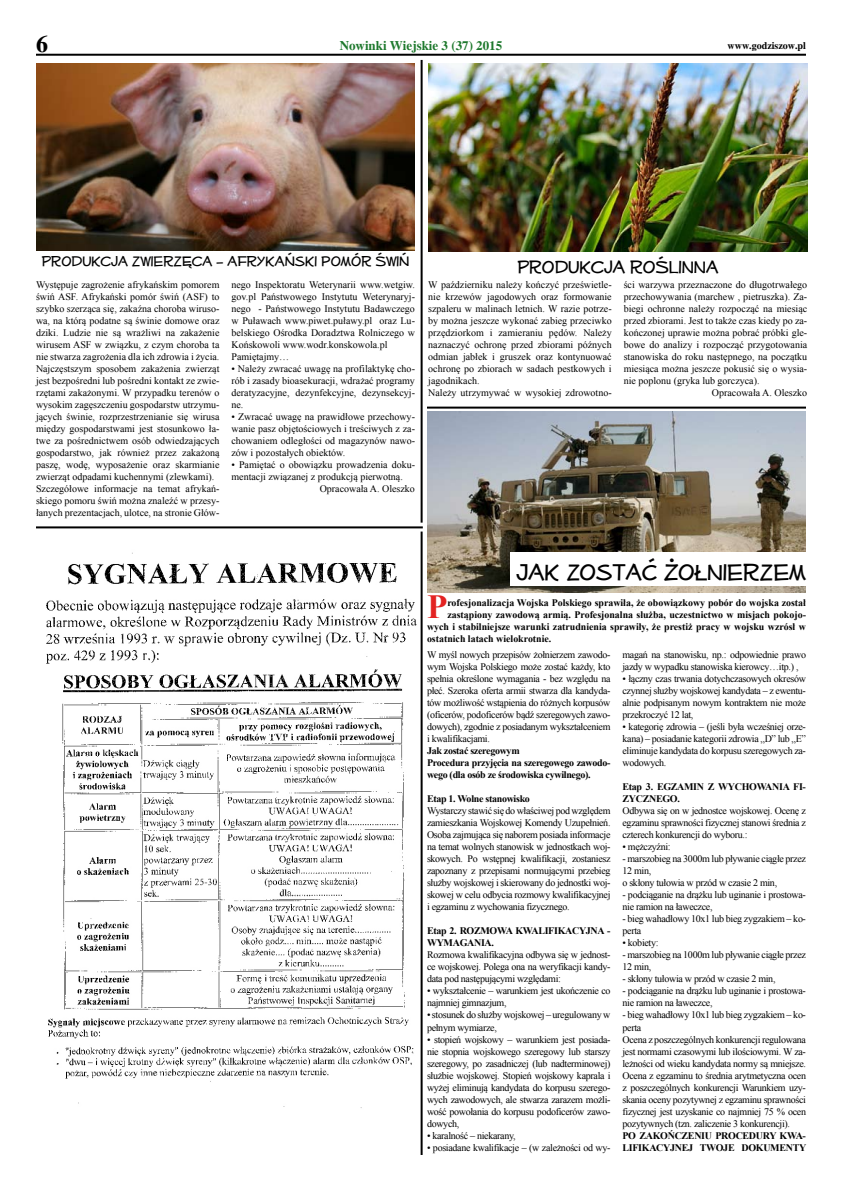
<style>
.page{position:relative;width:842px;height:1191px;background:#fff}
.page>*{position:absolute;margin:0;border:0;box-sizing:border-box;transform-origin:0 0}
.t1{font:700 33.7px "Times New Roman";color:#e32322}
.t2{font:26px "Mufferaw Rg";color:#000}
.t3{font:20px "Mufferaw Rg";color:#000}
.t4{font:16px "Mufferaw Rg";color:#000}
.t5{font:700 13px "Times";color:#1d782c}
.t6{font:10px/12px "Times New Roman";color:#000;text-align:justify}
.t7{font:10px/12px "Times New Roman";letter-spacing:-.03em;color:#000}
.t8{font:700 10px "Times New Roman";color:#000}
.t9{font:700 10px/12px "Times New Roman";letter-spacing:-.03em;color:#000}
.t10{font:700 10px "Times";color:#000}
</style>
<div class="page">
<hr style="left:36px;top:54px;width:770px;height:2px;background:#000">
<img style="left:36px;top:63px;width:379px;height:187px">
<hr style="left:421px;top:60px;width:2px;height:462px;background:#000">
<hr style="left:36px;top:526px;width:387px;height:2px;background:#000">
<img style="left:428px;top:63px;width:379px;height:188px">
<hr style="left:427px;top:406px;width:379px;height:2px;background:#000">
<img style="left:46px;top:552px;width:371px;height:556px">
<hr style="left:421px;top:531px;width:2px;height:624px;background:#000">
<img style="left:427px;top:411px;width:379px;height:181px">
<div style="left:510px;top:552px;width:296px;height:34px;background:#fff"></div>
<h3 class="t5" style="left:340px;top:37px;width:164px">Nowinki Wiejskie 3 (37) 2015</h3>
<p class="t10" style="left:728px;top:39px;width:80px">www.godziszow.pl</p>
<h3 class="t4" style="left:41px;top:252px;width:369px">PRODUKCJA ZWIERZĘCA – AFRYKAŃSKI POMÓR ŚWIŃ</h3>
<p class="t6" style="left:36px;top:279px;width:185px;text-align:left">Występuje zagrożenie afrykańskim pomorem świń ASF. Afrykański pomór świń (ASF) to szybko szerząca się, zakaźna choroba wiruso&shy;wa, na którą podatne są świnie domowe oraz dziki. Ludzie nie są wrażliwi na zakażenie wirusem ASF w związku, z czym choroba ta nie stwarza zagrożenia dla ich zdrowia i życia.<br>Najczęstszym sposobem zakażenia zwierząt jest bezpośredni lub pośredni kontakt ze zwie&shy;rzętami zakażonymi. W przypadku terenów o wysokim zagęszczeniu gospodarstw utrzymu&shy;jących świnie, rozprzestrzenianie się wirusa między gospodarstwami jest stosunkowo ła&shy;twe za pośrednictwem osób odwiedzających gospodarstwo, jak również przez zakażoną paszę, wodę, wyposażenie oraz skarmianie zwierząt odpadami kuchennymi (zlewkami).<br>Szczegółowe informacje na temat afrykań&shy;skiego pomoru świń można znaleźć w przesy&shy;łanych prezentacjach, ulotce, na stronie Głów-</p>
<p class="t6" style="left:231px;top:279px;width:185px;text-align:left">nego Inspektoratu Weterynarii www.wetgiw. gov.pl Państwowego Instytutu Weterynaryj&shy;nego - Państwowego Instytutu Badawczego w Puławach www.piwet.puławy.pl oraz Lu&shy;belskiego Ośrodka Doradztwa Rolniczego w Końskowoli www.wodr.konskowola.pl Pamiętajmy…</p>
<p class="t6" style="left:231px;top:363px;width:185px">• Należy zwracać uwagę na profilaktykę cho&shy;rób i zasady bioasekuracji, wdrażać programy deratyzacyjne, dezynfekcyjne, dezynsekcyj&shy;ne.</p>
<p class="t6" style="left:231px;top:411px;width:185px">• Zwracać uwagę na prawidłowe przechowy&shy;wanie pasz objętościowych i treściwych z za&shy;chowaniem odległości od magazynów nawo&shy;zów i pozostałych obiektów.</p>
<p class="t6" style="left:231px;top:459px;width:185px">• Pamiętać o obowiązku prowadzenia doku-</p>
<p class="t6" style="left:231px;top:471px;width:173px">mentacji związanej z produkcją pierwotną.</p>
<p class="t6" style="left:320px;top:483px;width:97px">Opracowała A. Oleszko</p>
<h3 class="t3" style="left:517px;top:255px;width:203px">PRODUKCJA ROŚLINNA</h3>
<p class="t6" style="left:428px;top:279px;width:185px;text-align:left">W październiku należy kończyć prześwietle&shy;nie krzewów jagodowych oraz formowanie szpaleru w malinach letnich. W razie potrze&shy;by można jeszcze wykonać zabieg przeciwko przędziorkom i zamieraniu pędów. Należy naznaczyć ochronę przed zbiorami późnych odmian jabłek i gruszek oraz kontynuować ochronę po zbiorach w sadach pestkowych i jagodnikach.<br>Należy utrzymywać w wysokiej zdrowotno-</p>
<p class="t6" style="left:624px;top:279px;width:185px">ści warzywa przeznaczone do długotrwałego</p>
<p class="t6" style="left:624px;top:291px;width:185px">przechowywania (marchew , pietruszka). Za-</p>
<p class="t6" style="left:624px;top:303px;width:185px">biegi ochronne należy rozpocząć na miesiąc</p>
<p class="t6" style="left:624px;top:315px;width:185px">przed zbiorami. Jest to także czas kiedy po za-</p>
<p class="t6" style="left:624px;top:327px;width:185px">kończonej uprawie można pobrać próbki gle-</p>
<p class="t6" style="left:624px;top:339px;width:185px">bowe do analizy i rozpocząć przygotowania</p>
<p class="t6" style="left:624px;top:351px;width:185px">stanowiska do roku następnego, na początku</p>
<p class="t6" style="left:624px;top:363px;width:185px">miesiąca można jeszcze pokusić się o wysia-</p>
<p class="t6" style="left:624px;top:375px;width:137px">nie poplonu (gryka lub gorczyca).</p>
<p class="t6" style="left:712px;top:387px;width:97px">Opracowała A. Oleszko</p>
<h2 class="t2" style="left:517px;top:557px;width:291px">JAK ZOSTAĆ ŻOŁNIERZEM</h2>
<h1 class="t1" style="left:427px;top:583px;width:22px">P</h1>
<p class="t8" style="left:447px;top:596px;width:360px">rofesjonalizacja Wojska Polskiego sprawiła, że obowiązkowy pobór do wojska został</p>
<p class="t8" style="left:447px;top:608px;width:360px">zastąpiony zawodową armią. Profesjonalna służba, uczestnictwo w misjach pokojo-</p>
<p class="t8" style="left:427px;top:620px;width:380px">wych i stabilniejsze warunki zatrudnienia sprawiły, że prestiż pracy w wojsku wzrósł w</p>
<p class="t8" style="left:427px;top:632px;width:126px">ostatnich latach wielokrotnie.</p>
<p class="t6" style="left:427px;top:649px;width:185px">W myśl nowych przepisów żołnierzem zawodo&shy;wym Wojska Polskiego może zostać każdy, kto spełnia określone wymagania - bez względu na płeć. Szeroka oferta armii stwarza dla kandyda&shy;tów możliwość wstąpienia do różnych korpusów (oficerów, podoficerów bądź szeregowych zawo&shy;dowych), zgodnie z posiadanym wykształceniem i kwalifikacjami.</p>
<p class="t9" style="left:427px;top:745px;width:185px">Jak zostać szeregowym<br>Procedura przyjęcia na szeregowego zawodo&shy;wego (dla osób ze środowiska cywilnego).</p>
<p class="t9" style="left:427px;top:793px;width:104px">Etap 1. Wolne stanowisko</p>
<p class="t6" style="left:427px;top:805px;width:185px">Wystarczy stawić się do właściwej pod względem zamieszkania Wojskowej Komendy Uzupełnień.<br>Osoba zajmująca się naborem posiada informacje na temat wolnych stanowisk w jednostkach woj&shy;skowych. Po wstępnej kwalifikacji, zostaniesz zapoznany z przepisami normującymi przebieg służby wojskowej i skierowany do jednostki woj&shy;skowej w celu odbycia rozmowy kwalifikacyjnej i egzaminu z wychowania fizycznego.</p>
<p class="t9" style="left:427px;top:925px;width:185px">Etap 2. ROZMOWA KWALIFIKACYJNA -<br>WYMAGANIA.</p>
<p class="t6" style="left:427px;top:949px;width:185px">Rozmowa kwalifikacyjna odbywa się w jednost&shy;ce wojskowej. Polega ona na weryfikacji kandy&shy;data pod następującymi względami:</p>
<p class="t7" style="left:427px;top:985px;width:185px">• wykształcenie – warunkiem jest ukończenie co najmniej gimnazjum,</p>
<p class="t7" style="left:427px;top:1009px;width:185px">• stosunek do służby wojskowej – uregulowany w pełnym wymiarze,</p>
<p class="t6" style="left:427px;top:1033px;width:185px">• stopień wojskowy – warunkiem jest posiada&shy;nie stopnia wojskowego szeregowy lub starszy szeregowy, po zasadniczej (lub nadterminowej) służbie wojskowej. Stopień wojskowy kaprala i wyżej eliminują kandydata do korpusu szerego&shy;wych zawodowych, ale stwarza zarazem możli&shy;wość powołania do korpusu podoficerów zawo&shy;dowych,</p>
<p class="t7" style="left:427px;top:1129px;width:90px">• karalność – niekarany,</p>
<p class="t7" style="left:427px;top:1141px;width:185px">• posiadane kwalifikacje – (w zależności od wy-</p>
<p class="t7" style="left:622px;top:649px;width:185px">magań na stanowisku, np.: odpowiednie prawo jazdy w wypadku stanowiska kierowcy…itp.) ,</p>
<p class="t6" style="left:622px;top:673px;width:185px">• łączny czas trwania dotychczasowych okresów czynnej służby wojskowej kandydata – z ewentu&shy;alnie podpisanym nowym kontraktem nie może przekroczyć 12 lat,</p>
<p class="t6" style="left:622px;top:721px;width:185px">• kategorię zdrowia – (jeśli była wcześniej orze&shy;kana) – posiadanie kategorii zdrowia „D” lub „E” eliminuje kandydata do korpusu szeregowych za&shy;wodowych.</p>
<p class="t9" style="left:622px;top:781px;width:185px">Etap 3. EGZAMIN Z WYCHOWANIA FI-<br>ZYCZNEGO.</p>
<p class="t6" style="left:622px;top:805px;width:185px">Odbywa się on w jednostce wojskowej. Ocenę z egzaminu sprawności fizycznej stanowi średnia z czterech konkurencji do wyboru.:</p>
<p class="t7" style="left:622px;top:841px;width:50px">• mężczyźni:</p>
<p class="t7" style="left:622px;top:853px;width:185px">- marszobieg na 3000m lub pływanie ciągłe przez<br>12 min,<br>o skłony tułowia w przód w czasie 2 min,</p>
<p class="t7" style="left:622px;top:889px;width:185px">- podciąganie na drążku lub uginanie i prostowa&shy;nie ramion na ławeczce,</p>
<p class="t7" style="left:622px;top:913px;width:185px">- bieg wahadłowy 10x1 lub bieg zygzakiem – ko&shy;perta</p>
<p class="t7" style="left:622px;top:937px;width:38px">• kobiety:</p>
<p class="t7" style="left:622px;top:949px;width:185px">- marszobieg na 1000m lub pływanie ciągłe przez<br>12 min,</p>
<p class="t7" style="left:622px;top:973px;width:155px">- skłony tułowia w przód w czasie 2 min,</p>
<p class="t7" style="left:622px;top:985px;width:185px">- podciąganie na drążku lub uginanie i prostowa&shy;nie ramion na ławeczce,</p>
<p class="t7" style="left:622px;top:1009px;width:185px">- bieg wahadłowy 10x1 lub bieg zygzakiem – ko&shy;perta<br>Ocena z poszczególnych konkurencji regulowana jest normami czasowymi lub ilościowymi. W za&shy;leżności od wieku kandydata normy są mniejsze.<br>Ocena z egzaminu to średnia arytmetyczna ocen z poszczególnych konkurencji Warunkiem uzy&shy;skania oceny pozytywnej z egzaminu sprawności fizycznej jest uzyskanie co najmniej 75 % ocen pozytywnych (tzn. zaliczenie 3 konkurencji).</p>
<p class="t9" style="left:622px;top:1129px;width:185px">PO ZAKOŃCZENIU PROCEDURY KWA-<br>LIFIKACYJNEJ TWOJE DOKUMENTY</p>
</div>
